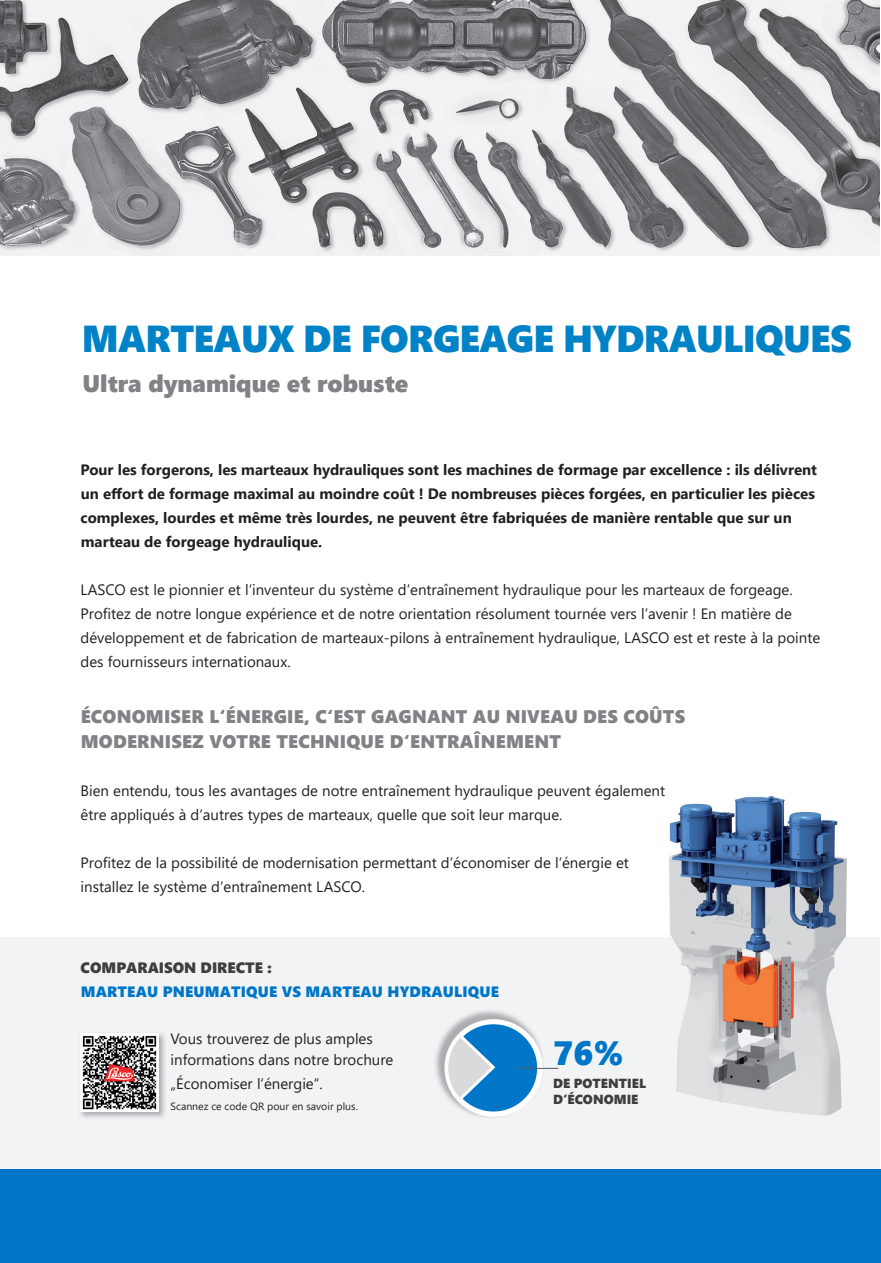
<style>
.page{position:relative;width:881px;height:1263px;background:#fff}
.page>*{position:absolute;margin:0;border:0;box-sizing:border-box;transform-origin:0 0}
.t1{font:37.5px "Segoe UI Black";letter-spacing:-.02em;color:#0082c6}
.t2{font:33.6px "Segoe UI Black";color:#0076c8}
.t3{font:24px "Segoe UI Black";color:#808285}
.t4{font:18.15px/25.5px "Segoe UI Black";letter-spacing:.01em;color:#808285}
.t5{font:15px/24px "Segoe UI";color:#231f20}
.t6{font:700 15px/24px "Segoe UI";color:#231f20}
.t7{font:15px "Segoe UI Black";letter-spacing:.01em;color:#0076c8}
.t8{font:15px "Segoe UI Black";color:#3e3e3f}
.t9{font:13.05px/16.5px "Segoe UI Black";color:#3e3e3f}
.t10{font:10.5px "Segoe UI";color:#231f20}
</style>
<div class="page">
<img style="left:0;top:0;width:879px;height:255px">
<div style="left:0;top:938px;width:879px;height:241px;background:#f2f3f4"></div>
<img style="left:648px;top:796px;width:216px;height:320px">
<div style="left:0;top:1169px;width:880px;height:94px;background:#0076c8"></div>
<img style="left:435px;top:1010px;width:109px;height:107px">
<svg style="left:446px;top:1021px;width:94px;height:94px"></svg>
<svg style="left:456px;top:1020px;width:85px;height:96px"></svg>
<hr style="left:519px;top:1068px;width:38px;height:1px;background:#57585a">
<img style="left:80px;top:1033px;width:85px;height:85px">
<img style="left:80px;top:1033px;width:78px;height:78px">
<h1 class="t1" style="left:82px;top:312px;width:770px">MARTEAUX DE FORGEAGE HYDRAULIQUES</h1>
<h3 class="t3" style="left:82px;top:366px;width:327px">Ultra dynamique et robuste</h3>
<p class="t6" style="left:80px;top:456px;width:737px">Pour les forgerons, les marteaux hydrauliques sont les machines de formage par excellence : ils délivrent un effort de formage maximal au moindre coût ! De nombreuses pièces forgées, en particulier les pièces complexes, lourdes et même très lourdes, ne peuvent être fabriquées de manière rentable que sur un marteau de forgeage hydraulique.</p>
<p class="t5" style="left:80px;top:576px;width:741px">LASCO est le pionnier et l‘inventeur du système d‘entraînement hydraulique pour les marteaux de forgeage.<br>Profitez de notre longue expérience et de notre orientation résolument tournée vers l‘avenir ! En matière de développement et de fabrication de marteaux-pilons à entraînement hydraulique, LASCO est et reste à la pointe des fournisseurs internationaux.</p>
<p class="t4" style="left:81px;top:702px;width:605px">ÉCONOMISER L‘ÉNERGIE, C‘EST GAGNANT AU NIVEAU DES COÛTS<br>MODERNISEZ VOTRE TECHNIQUE D‘ENTRAÎNEMENT</p>
<p class="t5" style="left:80px;top:777px;width:586px">Bien entendu, tous les avantages de notre entraînement hydraulique peuvent également être appliqués à d‘autres types de marteaux, quelle que soit leur marque.</p>
<p class="t5" style="left:80px;top:849px;width:549px">Profitez de la possibilité de modernisation permettant d‘économiser de l‘énergie et installez le système d‘entraînement LASCO.</p>
<p class="t8" style="left:80px;top:957px;width:193px">COMPARAISON DIRECTE :</p>
<p class="t7" style="left:81px;top:981px;width:419px">MARTEAU PNEUMATIQUE VS MARTEAU HYDRAULIQUE</p>
<p class="t5" style="left:170px;top:1027px;width:224px;line-height:21px">Vous trouverez de plus amples informations dans notre brochure</p>
<p class="t5" style="left:170px;top:1070px;width:154px">„Économiser l‘énergie“.</p>
<p class="t10" style="left:170px;top:1096px;width:189px">Scannez ce code QR pour en savoir plus.</p>
<h2 class="t2" style="left:553px;top:1028px;width:72px">76%</h2>
<p class="t9" style="left:553px;top:1074px;width:95px">DE POTENTIEL<br>D‘ÉCONOMIE</p>
</div>
